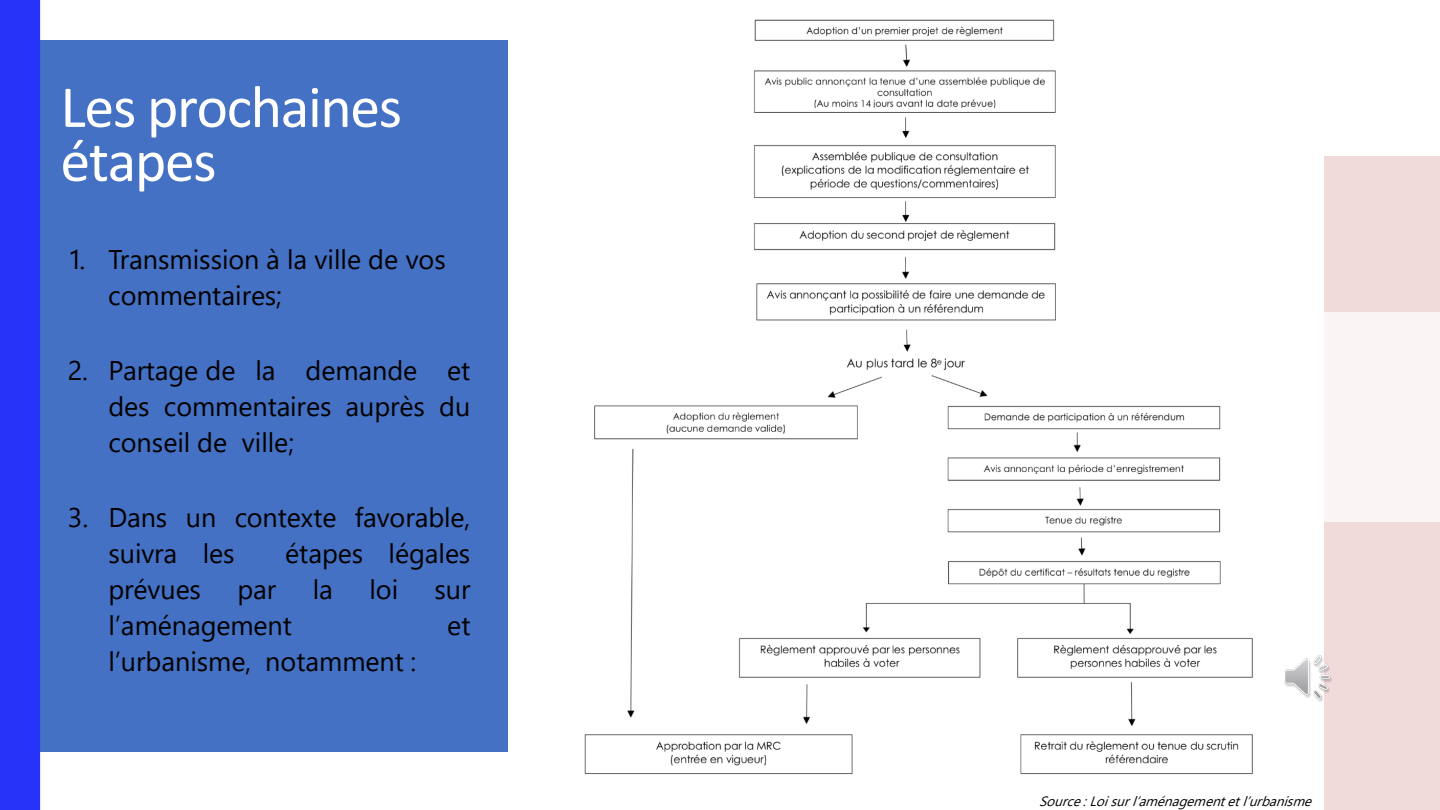
<style>
.page{position:relative;width:1440px;height:810px;background:#fff}
.page>*{position:absolute;margin:0;border:0;box-sizing:border-box;transform-origin:0 0}
.t1{font:60px/54px "Calibri";letter-spacing:-.025em;color:#fff}
.t2{font:27px/36px "Yu Gothic UI";color:#000}
.t3{font:italic 13.5px "Yu Gothic UI";color:#070403}
</style>
<div class="page">
<div style="left:0;top:40px;width:508px;height:712px;background:#4471c4"></div>
<div style="left:1325px;top:522px;width:115px;height:287px;background:#f1dada"></div>
<div style="left:1325px;top:156px;width:115px;height:155px;background:#f1dada"></div>
<div style="left:1324px;top:311px;width:116px;height:211px;background:#fbf4f4"></div>
<div style="left:0;top:0;width:40px;height:810px;background:#2534f8"></div>
<img style="left:584px;top:19px;width:669px;height:756px">
<div style="left:621px;top:162px;width:54px;height:36px;background:#fff"></div>
<img style="left:1285px;top:655px;width:47px;height:48px">
<h2 class="t1" style="left:60px;top:78px;width:343px">Les prochaines étapes</h2>
<p class="t2" style="left:108px;top:238px;width:339px;text-indent:-40px">1. Transmission à la ville de vos commentaires;</p>
<p class="t2" style="left:108px;top:349px;width:363px;text-align:justify;text-indent:-40px">2. Partage de la demande et des commentaires auprès du conseil de ville;</p>
<p class="t2" style="left:108px;top:495px;width:363px;text-indent:-41px">3. Dans un contexte favorable, suivra les</p>
<p class="t2" style="left:285px;top:531px;width:187px">étapes légales</p>
<p class="t2" style="left:108px;top:567px;width:94px">prévues</p>
<p class="t2" style="left:237px;top:567px;width:40px">par</p>
<p class="t2" style="left:313px;top:567px;width:22px">la</p>
<p class="t2" style="left:370px;top:567px;width:30px">loi</p>
<p class="t2" style="left:435px;top:567px;width:38px">sur</p>
<p class="t2" style="left:108px;top:603px;width:185px">l’aménagement</p>
<p class="t2" style="left:447px;top:603px;width:25px">et</p>
<p class="t2" style="left:108px;top:639px;width:310px">l’urbanisme, notamment :</p>
<p class="t3" style="left:1039px;top:789px;width:281px">Source: Loisurl’aménagementetl’urbanisme</p>
</div>
